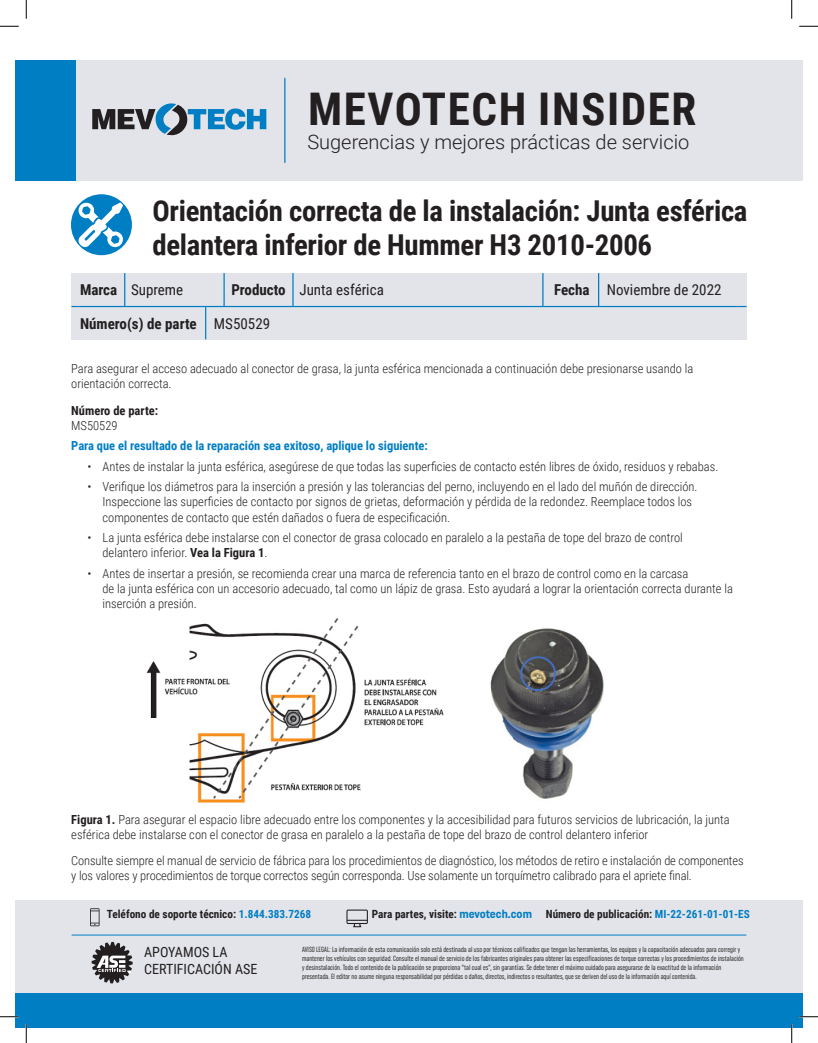
<style>
.page{position:relative;width:818px;height:1043px;background:#fff}
.page>*{position:absolute;margin:0;border:0;box-sizing:border-box;transform-origin:0 0}
.t1{font:700 45px "Roboto Condensed";letter-spacing:.035em;color:#231f20}
.t2{font:700 28.75px/34.5px "Roboto Condensed";letter-spacing:-.01em;color:#231f20}
.t3{font:300 20px "Roboto";color:#231f20}
.t4{font:15px "Roboto Condensed";color:#231f20}
.t5{font:700 15px "Roboto Condensed";color:#231f20}
.t6{font:14px/16.9px "Roboto Condensed";color:#231f20}
.Basic_Body{font:300 12.5px/15px "Roboto Condensed";color:#231f20}
.Basic_Body-2{font:700 12.5px "Roboto Condensed";color:#007ec4}
.Basic_Body-3{font:700 12.5px/15px "Roboto Condensed";color:#231f20}
.t7{font:700 11.25px "Roboto Condensed";color:#231f20}
.t8{font:extra-condensed 7.5px/9px "Uniform";color:#231f20}
.s1{font-weight:700}
.s2{font-weight:400}
.s3{font-weight:300}
.s4{color:#007ec4}
.s5{font-family:"Uniform Condensed";font-size:11.88px;color:#007ec4}
</style>
<div class="page">
<div style="left:71px;top:273px;width:675px;height:66px;background:#e2e4e9"></div>
<hr style="left:223px;top:273px;width:2px;height:33px;background:#007ec4">
<hr style="left:542px;top:273px;width:1px;height:33px;background:#007ec4">
<hr style="left:292px;top:273px;width:1px;height:33px;background:#007ec4">
<hr style="left:598px;top:273px;width:1px;height:33px;background:#007ec4">
<hr style="left:124px;top:273px;width:1px;height:33px;background:#007ec4">
<hr style="left:72px;top:306px;width:674px;height:1px;background:#007ec4">
<hr style="left:205px;top:307px;width:1px;height:32px;background:#007ec4">
<div style="left:15px;top:900px;width:787px;height:116px;background:#e2e4e9"></div>
<div style="left:15px;top:993px;width:787px;height:35px;background:#007ec4"></div>
<svg style="left:92px;top:941px;width:41px;height:42px"></svg>
<svg style="left:90px;top:908px;width:9px;height:18px"></svg>
<svg style="left:346px;top:909px;width:22px;height:18px"></svg>
<hr style="left:72px;top:934px;width:674px;height:1px;background:#007ec4">
<div style="left:67px;top:60px;width:735px;height:120px;background:#e2e4e9"></div>
<div style="left:15px;top:60px;width:60px;height:120px;background:#007ec4"></div>
<svg style="left:92px;top:103px;width:174px;height:32px"></svg>
<hr style="left:284px;top:78px;width:1px;height:84px;background:#007ec4">
<div style="left:71px;top:194px;width:61px;height:61px;background:#007ec4;border-radius:50%"></div>
<svg style="left:78px;top:202px;width:45px;height:45px"></svg>
<img style="left:146px;top:618px;width:298px;height:185px">
<img style="left:490px;top:628px;width:114px;height:171px">
<svg style="left:0;top:25px;width:19px;height:2px"></svg>
<svg style="left:799px;top:25px;width:19px;height:2px"></svg>
<svg style="left:0;top:1015px;width:19px;height:2px"></svg>
<svg style="left:799px;top:1015px;width:19px;height:2px"></svg>
<svg style="left:25px;top:0;width:2px;height:19px"></svg>
<svg style="left:25px;top:1024px;width:2px;height:18px"></svg>
<svg style="left:791px;top:0;width:1px;height:19px"></svg>
<svg style="left:790px;top:1024px;width:2px;height:18px"></svg>
<p class="t1" style="left:308px;top:78px;width:390px">MEVOTECH INSIDER</p>
<p class="t3" style="left:307px;top:128px;width:383px">Sugerencias y mejores prácticas de servicio</p>
<p class="t2" style="left:152px;top:192px;width:596px">Orientación correcta de la instalación: Junta esférica delantera inferior de Hummer H3 2010-2006</p>
<p class="t4" style="left:80px;top:279px;width:105px"><span class="s1">Marca</span> Supreme</p>
<p class="t4" style="left:231px;top:279px;width:154px"><span class="s1">Producto</span> Junta esférica</p>
<p class="t4" style="left:554px;top:279px;width:169px"><span class="s1">Fecha</span> Noviembre de 2022</p>
<p class="t5" style="left:80px;top:313px;width:192px">Número(s) de parte <span class="s2">MS50529</span></p>
<p class="Basic_Body" style="left:71px;top:361px;width:623px">Para asegurar el acceso adecuado al conector de grasa, la junta esférica mencionada a continuación debe presionarse usando la orientación correcta.</p>
<p class="Basic_Body-3" style="left:71px;top:402px;width:88px">Número de parte:<br><span class="s3">MS50529</span></p>
<p class="Basic_Body-2" style="left:71px;top:437px;width:358px">Para que el resultado de la reparación sea exitoso, aplique lo siguiente:</p>
<p class="Basic_Body" style="left:88px;top:458px;width:632px">• Antes de instalar la junta esférica, asegúrese de que todas las superficies de contacto estén libres de óxido, residuos y rebabas.</p>
<p class="Basic_Body" style="left:102px;top:479px;width:596px;text-indent:-15px">• Verifique los diámetros para la inserción a presión y las tolerancias del perno, incluyendo en el lado del muñón de dirección.<br>Inspeccione las superficies de contacto por signos de grietas, deformación y pérdida de la redondez. Reemplace todos los componentes de contacto que estén dañados o fuera de especificación.</p>
<p class="Basic_Body" style="left:102px;top:529px;width:582px;text-indent:-15px">• La junta esférica debe instalarse con el conector de grasa colocado en paralelo a la pestaña de tope del brazo de control delantero inferior. <span class="s1">Vea la Figura 1</span>.</p>
<p class="Basic_Body" style="left:102px;top:565px;width:631px;text-indent:-15px">• Antes de insertar a presión, se recomienda crear una marca de referencia tanto en el brazo de control como en la carcasa<br>de la junta esférica con un accesorio adecuado, tal como un lápiz de grasa. Esto ayudará a lograr la orientación correcta durante la inserción a presión.</p>
<p class="Basic_Body" style="left:71px;top:811px;width:659px"><span class="s1">Figura 1.</span> Para asegurar el espacio libre adecuado entre los componentes y la accesibilidad para futuros servicios de lubricación, la junta esférica debe instalarse con el conector de grasa en paralelo a la pestaña de tope del brazo de control delantero inferior</p>
<p class="Basic_Body" style="left:71px;top:852px;width:673px">Consulte siempre el manual de servicio de fábrica para los procedimientos de diagnóstico, los métodos de retiro e instalación de componentes y los valores y procedimientos de torque correctos según corresponda. Use solamente un torquímetro calibrado para el apriete final.</p>
<p class="t7" style="left:107px;top:906px;width:206px">Teléfono de soporte técnico: <span class="s4">1.844.383.7268</span></p>
<p class="t7" style="left:372px;top:906px;width:379px">Para partes, visite: <span class="s5">mevotech.com</span> Número de publicación: <span class="s4">MI-22-261-01-01-ES</span></p>
<p class="t6" style="left:144px;top:942px;width:115px">APOYAMOS LA<br>CERTIFICACIÓN ASE</p>
<p class="t8" style="left:302px;top:944px;width:443px">AVISO LEGAL: La información de esta comunicación solo está destinada al uso por técnicos calificados que tengan las herramientas, los equipos y la capacitación adecuados para corregir y mantener los vehículos con seguridad. Consulte el manual de servicio de los fabricantes originales para obtener las especificaciones de torque correctas y los procedimientos de instalación y desinstalación. Todo el contenido de la publicación se proporciona “tal cual es”, sin garantías. Se debe tener el máximo cuidado para asegurarse de la exactitud de la información presentada. El editor no asume ninguna responsabilidad por pérdidas o daños, directos, indirectos o resultantes, que se deriven del uso de la información aquí contenida.</p>
</div>
